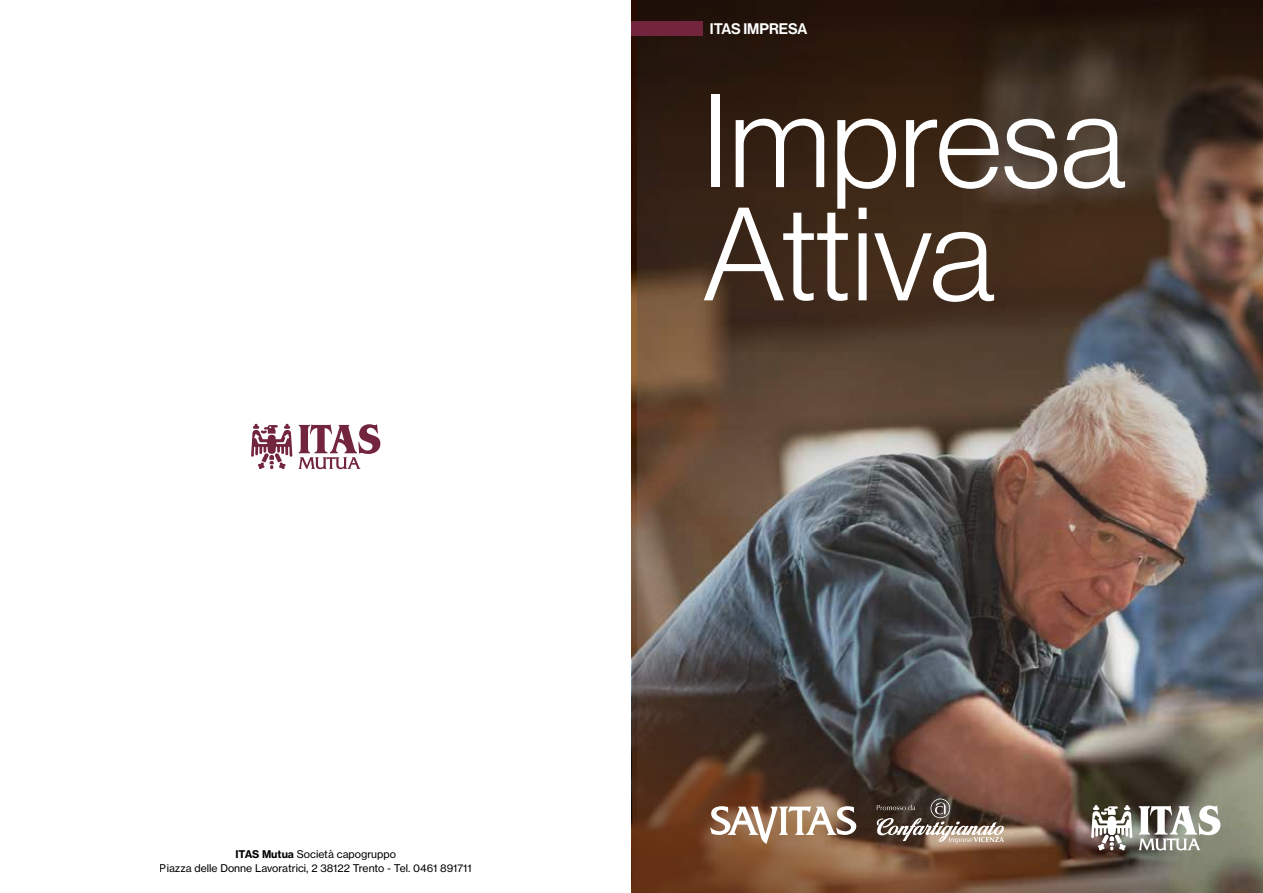
<style>
.page{position:relative;width:1263px;height:893px;background:#fff}
.page>*{position:absolute;margin:0;border:0;box-sizing:border-box;transform-origin:0 0}
.t1{font:129.6px/113.2px "N Haas Grotesk DS Pro 45 Lt";color:#fff}
.t2{font:15px "N Haas Grotesk DS Pro 65 Md";color:#fff}
.t3{font:10.5px/13.5px "N Haas Grotesk TX Pro 55 Rg";color:#000;text-align:center}
.s1{font-family:"N Haas Grotesk TX Pro 75 Bd"}
</style>
<div class="page">
<img style="left:638px;top:0;width:625px;height:893px">
<div style="left:631px;top:21px;width:72px;height:14px;background:#72253d"></div>
<svg style="left:299px;top:424px;width:81px;height:45px"></svg>
<svg style="left:251px;top:424px;width:41px;height:45px"></svg>
<img style="left:631px;top:511px;width:623px;height:382px">
<svg style="left:710px;top:806px;width:146px;height:38px"></svg>
<svg style="left:875px;top:799px;width:129px;height:45px"></svg>
<p class="t3" style="left:160px;top:848px;width:313px"><span class="s1">ITAS Mutua</span> Società capogruppo<br>Piazza delle Donne Lavoratrici, 2 38122 Trento - Tel. 0461 891711</p>
<h2 class="t2" style="left:710px;top:20px;width:99px">ITAS IMPRESA</h2>
<h1 class="t1" style="left:703px;top:85px;width:424px">Impresa<br>Attiva</h1>
</div>
